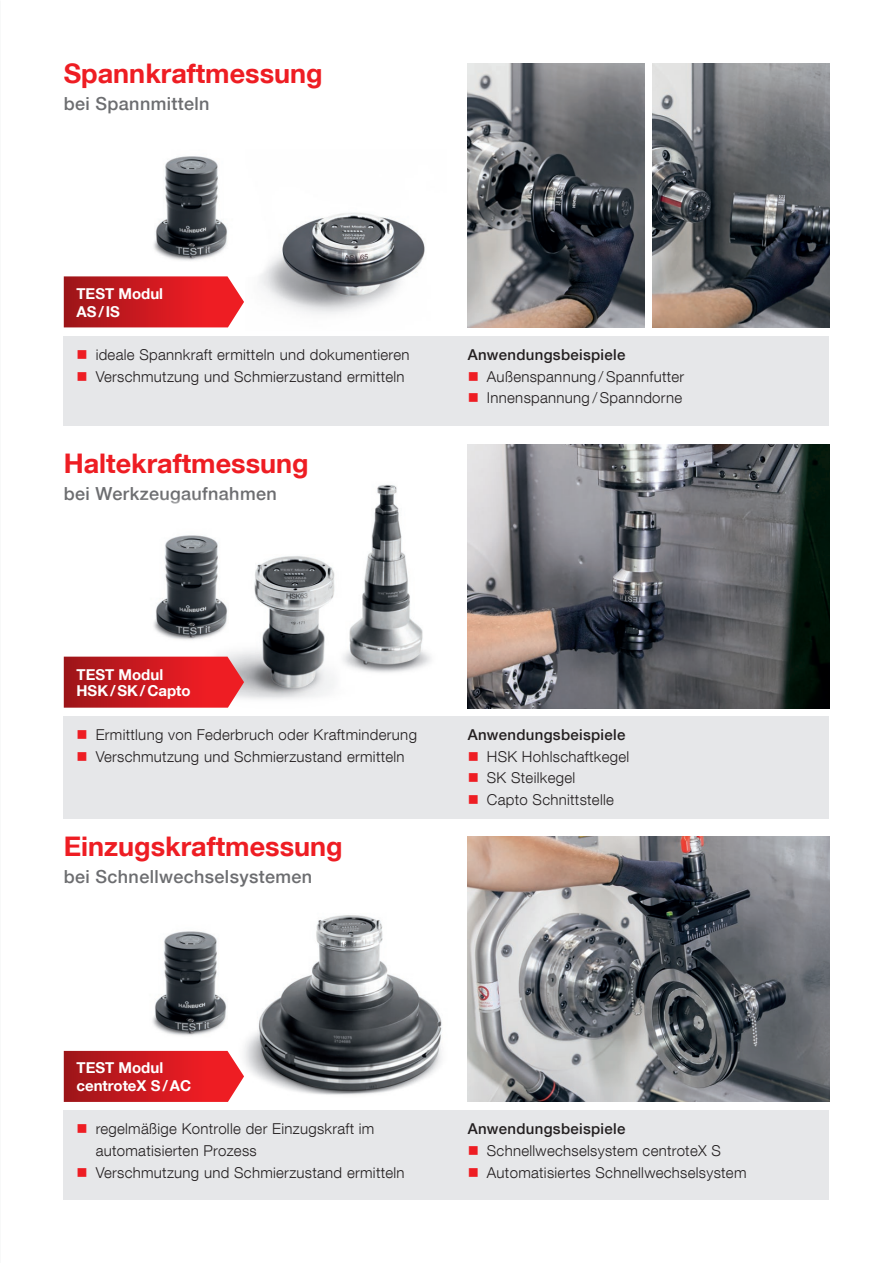
<style>
.page{position:relative;width:893px;height:1263px;background:#fff}
.page>*{position:absolute;margin:0;border:0;box-sizing:border-box;transform-origin:0 0}
.t1{font:700 27px "Helvetica Neue LT Com";color:#ee1d23}
.t2{font:500 18px "Helvetica Neue LT Com";letter-spacing:.02em;color:#6c6d70}
.t3{font:300 15px/21.8px "Helvetica Neue LT Com";letter-spacing:.02em;color:#231f20}
.t4{font:500 15px "Helvetica Neue LT Com";letter-spacing:.02em;color:#231f20}
.t5{font:700 15px/18px "Helvetica Neue LT Com";color:#fff}
</style>
<div class="page">
<div style="left:64px;top:1110px;width:765px;height:90px;background:#e6e7e9"></div>
<div style="left:64px;top:336px;width:765px;height:89px;background:#e6e7e9"></div>
<div style="left:64px;top:716px;width:765px;height:102px;background:#e6e7e9"></div>
<img style="left:205px;top:556px;width:125px;height:143px">
<img style="left:330px;top:484px;width:101px;height:205px">
<img style="left:259px;top:212px;width:166px;height:102px">
<svg style="left:64px;top:276px;width:180px;height:51px;background:#cf252a"></svg>
<svg style="left:64px;top:657px;width:180px;height:51px;background:#ce2329"></svg>
<svg style="left:64px;top:1051px;width:169px;height:51px;background:#cc1b20"></svg>
<img style="left:468px;top:64px;width:176px;height:263px">
<img style="left:468px;top:837px;width:361px;height:265px">
<img style="left:468px;top:444px;width:361px;height:264px">
<img style="left:653px;top:64px;width:176px;height:263px">
<img style="left:233px;top:889px;width:245px;height:213px">
<img style="left:153px;top:156px;width:75px;height:105px">
<img style="left:153px;top:535px;width:93px;height:115px">
<img style="left:152px;top:890px;width:92px;height:156px">
<h1 class="t1" style="left:64px;top:56px;width:261px">Spannkraftmessung</h1>
<p class="t2" style="left:64px;top:93px;width:147px">bei Spannmitteln</p>
<p class="t5" style="left:76px;top:284px;width:88px">TEST Modul<br>AS/IS</p>
<p class="t3" style="left:96px;top:343px;width:315px">ideale Spannkraft ermitteln und dokumentieren<br>Verschmutzung und Schmierzustand ermitteln</p>
<h1 class="t1" style="left:64px;top:446px;width:246px">Haltekraftmessung</h1>
<p class="t2" style="left:64px;top:482px;width:214px">bei Werkzeugaufnahmen</p>
<p class="t4" style="left:468px;top:345px;width:159px">Anwendungsbeispiele</p>
<p class="t3" style="left:487px;top:365px;width:199px">Außenspannung / Spannfutter<br>Innenspannung / Spanndorne</p>
<p class="t5" style="left:77px;top:666px;width:116px;line-height:16.5px">TEST Modul<br>HSK/SK/Capto</p>
<p class="t3" style="left:96px;top:723px;width:323px">Ermittlung von Federbruch oder Kraftminderung<br>Verschmutzung und Schmierzustand ermitteln</p>
<h1 class="t1" style="left:64px;top:829px;width:280px">Einzugskraftmessung</h1>
<p class="t2" style="left:64px;top:866px;width:250px">bei Schnellwechselsystemen</p>
<p class="t4" style="left:468px;top:725px;width:159px">Anwendungsbeispiele</p>
<p class="t3" style="left:487px;top:745px;width:144px">HSK Hohlschaftkegel<br>SK Steilkegel<br>Capto Schnittstelle</p>
<p class="t5" style="left:77px;top:1058px;width:116px">TEST Modul centroteX S/AC</p>
<p class="t3" style="left:96px;top:1118px;width:311px">regelmäßige Kontrolle der Einzugskraft im automatisierten Prozess<br>Verschmutzung und Schmierzustand ermitteln</p>
<p class="t4" style="left:468px;top:1120px;width:159px">Anwendungsbeispiele</p>
<p class="t3" style="left:487px;top:1139px;width:261px">Schnellwechselsystem centroteX S<br>Automatisiertes Schnellwechselsystem</p>
</div>
